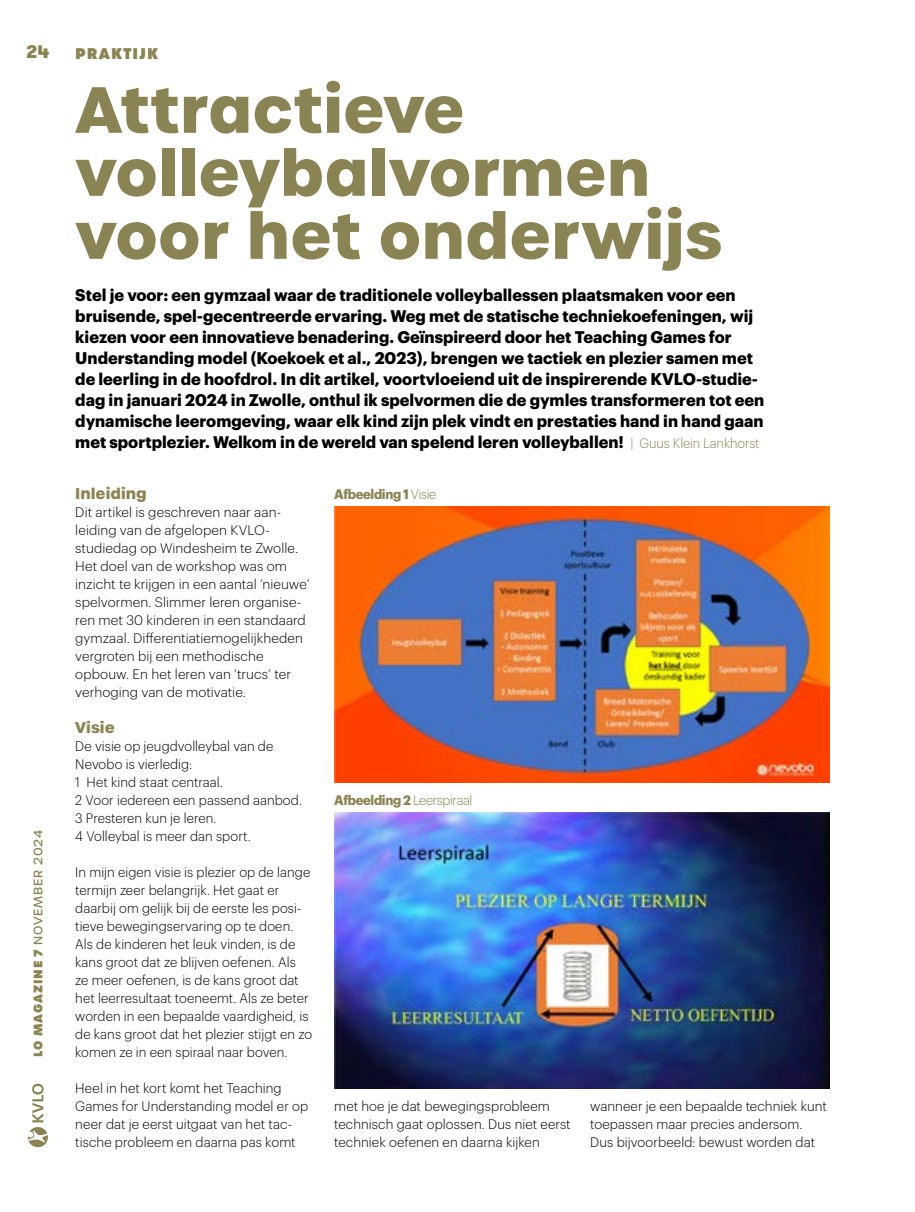
<style>
.page{position:relative;width:915px;height:1212px;background:#fff}
.page>*{position:absolute;margin:0;border:0;box-sizing:border-box;transform-origin:0 0}
.t1{font:700 63px/63px "Urbane";color:#8a8454}
.t2{font:900 18px "GT Walsheim Pro";color:#8a8454}
.t3{font:700 16.5px/21px "Graphik";color:#000}
.t4{font:700 15px "Urbane";color:#8a8454}
.t5{font:800 15px "Urbane";letter-spacing:.065em;color:#8a8454}
.t6{font:300 13.5px/18px "Graphik";letter-spacing:.01em;color:#000}
.t7{font:700 13.5px "Graphik";letter-spacing:-.025em;color:#8a8454;scale:.95 1}
.t8{font:500 12px "Urbane";letter-spacing:.075em;color:#8a8454}
.s1{font-weight:800}
.s2{font-weight:300;font-size:13.5px;color:#8a8454}
.s3{font-weight:300}
</style>
<div class="page">
<svg style="left:28px;top:1084px;width:20px;height:63px"></svg>
<img style="left:334px;top:507px;width:495px;height:276px">
<img style="left:334px;top:812px;width:495px;height:277px">
<h2 class="t2" style="left:26px;top:40px;width:25px">24</h2>
<p class="t5" style="left:75px;top:43px;width:84px">PRAKTIJK</p>
<h1 class="t1" style="left:76px;top:79px;width:648px">Attractieve volleybalvormen voor het onderwijs</h1>
<p class="t8" style="left:30px;top:1057px;width:229px;rotate:-90deg"><span class="s1">LO MAGAZINE 7</span> NOVEMBER 2024</p>
<p class="t3" style="left:75px;top:283px;width:690px">Stel je voor: een gymzaal waar de traditionele volleyballessen plaatsmaken voor een bruisende, spel-gecentreerde ervaring. Weg met de statische techniekoefeningen, wij kiezen voor een innovatieve benadering. Geïnspireerd door het Teaching Games for Understanding model (Koekoek et al., 2023), brengen we tactiek en plezier samen met de leerling in de hoofdrol. In dit artikel, voortvloeiend uit de inspirerende KVLO-studie&shy;dag in januari 2024 in Zwolle, onthul ik spelvormen die de gymles transformeren tot een dynamische leeromgeving, waar elk kind zijn plek vindt en prestaties hand in hand gaan met sportplezier. Welkom in de wereld van spelend leren volleyballen! <span class="s2">| Guus Klein Lankhorst</span></p>
<p class="t4" style="left:75px;top:483px;width:73px">Inleiding</p>
<p class="t6" style="left:75px;top:502px;width:236px">Dit artikel is geschreven naar aan&shy;leiding van de afgelopen KVLO&shy;studiedag op Windesheim te Zwolle.<br>Het doel van de workshop was om inzicht te krijgen in een aantal ‘nieuwe’ spelvormen. Slimmer leren organise&shy;ren met 30 kinderen in een standaard gymzaal. Differentiatiemogelijkheden vergroten bij een methodische opbouw. En het leren van ‘trucs’ ter verhoging van de motivatie.</p>
<p class="t4" style="left:75px;top:717px;width:41px">Visie</p>
<p class="t6" style="left:75px;top:736px;width:228px">De visie op jeugdvolleybal van de<br>Nevobo is vierledig:<br>1 Het kind staat centraal.<br>2 Voor iedereen een passend aanbod.<br>3 Presteren kun je leren.<br>4 Volleybal is meer dan sport.</p>
<p class="t6" style="left:75px;top:862px;width:238px">In mijn eigen visie is plezier op de lange termijn zeer belangrijk. Het gaat er daarbij om gelijk bij de eerste les posi&shy;tieve bewegingservaring op te doen.<br>Als de kinderen het leuk vinden, is de kans groot dat ze blijven oefenen. Als ze meer oefenen, is de kans groot dat het leerresultaat toeneemt. Als ze beter worden in een bepaalde vaardigheid, is de kans groot dat het plezier stijgt en zo komen ze in een spiraal naar boven.</p>
<p class="t6" style="left:75px;top:1078px;width:234px">Heel in het kort komt het Teaching Games for Understanding model er op neer dat je eerst uitgaat van het tac&shy;tische probleem en daarna pas komt</p>
<p class="t7" style="left:334px;top:483px;width:109px">Afbeelding 1 <span class="s3">Visie</span></p>
<p class="t7" style="left:334px;top:790px;width:147px">Afbeelding 2 <span class="s3">Leerspiraal</span></p>
<p class="t6" style="left:334px;top:1096px;width:238px">met hoe je dat bewegingsprobleem technisch gaat oplossen. Dus niet eerst techniek oefenen en daarna kijken</p>
<p class="t6" style="left:590px;top:1096px;width:238px">wanneer je een bepaalde techniek kunt toepassen maar precies andersom.<br>Dus bijvoorbeeld: bewust worden dat</p>
</div>
